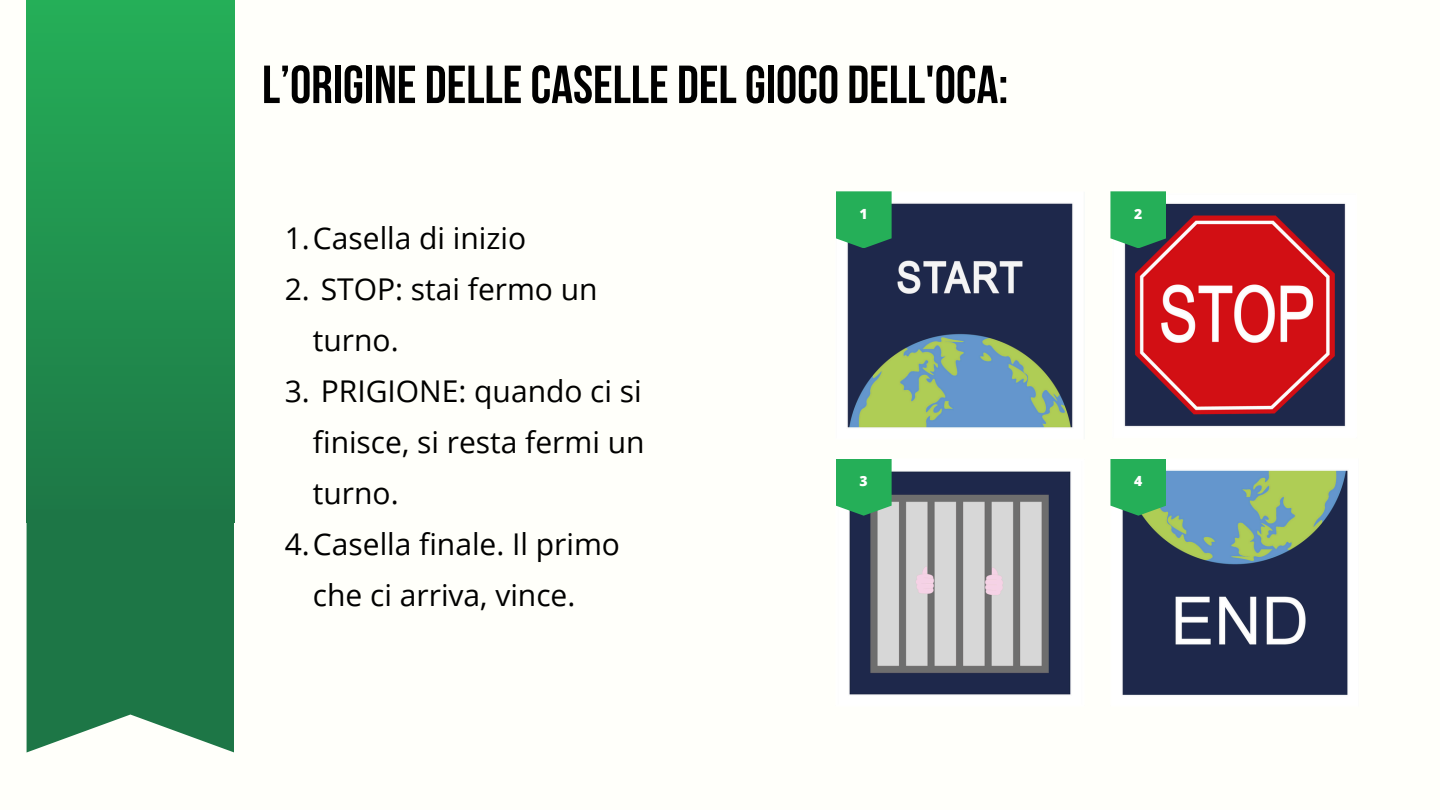
<style>
.page{position:relative;width:1440px;height:810px;background:#fffffa}
.page>*{position:absolute;margin:0;border:0;box-sizing:border-box;transform-origin:0 0}
.t1{font:700 53.5px "Bebas Neue";color:#000}
.t2{font:30px/51px "Open Sans";color:#000}
.t3{font:800 14px "Open Sans";color:#fff}
</style>
<div class="page">
<img style="left:847px;top:203px;width:226px;height:225px">
<img style="left:1124px;top:203px;width:222px;height:224px">
<img style="left:849px;top:471px;width:222px;height:224px">
<img style="left:1122px;top:470px;width:226px;height:225px">
<svg style="left:836px;top:191px;width:56px;height:57px;background:#2ca95d"></svg>
<svg style="left:1110px;top:191px;width:56px;height:57px;background:#2fac5e"></svg>
<svg style="left:836px;top:459px;width:56px;height:57px;background:#33b062"></svg>
<svg style="left:1110px;top:459px;width:56px;height:57px;background:#33b05f"></svg>
<div style="left:27px;top:0;width:207px;height:522px;background:linear-gradient(to bottom,#25af58,#1d7746)"></div>
<svg style="left:27px;top:510px;width:207px;height:243px;background:#2f8054"></svg>
<p class="t1" style="left:262px;top:63px;width:748px">L’ORIGINE DELLECASELLE DELGIOCO DELL'OCA:</p>
<p class="t2" style="left:285px;top:212px;width:243px">1.Casella di inizio</p>
<p class="t2" style="left:313px;top:263px;width:286px;text-indent:-28px">2. STOP: stai fermo un turno.</p>
<p class="t2" style="left:313px;top:365px;width:333px;text-align:justify;text-indent:-28px">3. PRIGIONE: quando ci si finisce, si resta fermi un turno.</p>
<p class="t2" style="left:285px;top:518px;width:337px;text-align:center">4.Casella finale. Il primo che ci arriva, vince.</p>
<p class="t3" style="left:860px;top:204px;width:10px">1</p>
<p class="t3" style="left:1134px;top:204px;width:10px">2</p>
<p class="t3" style="left:860px;top:471px;width:10px">3</p>
<p class="t3" style="left:1134px;top:471px;width:10px">4</p>
</div>
